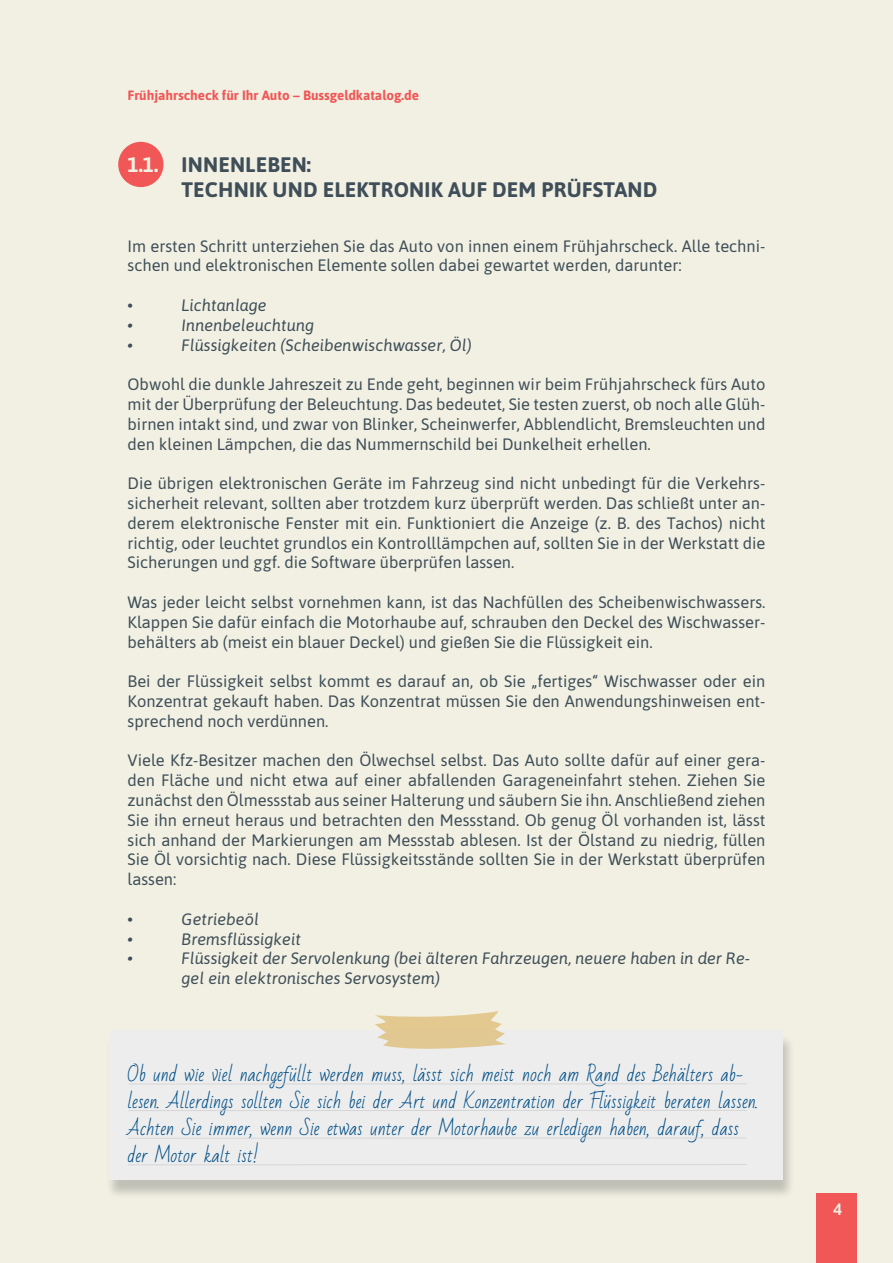
<style>
.page{position:relative;width:893px;height:1263px;background:#f1f0e3}
.page>*{position:absolute;margin:0;border:0;box-sizing:border-box;transform-origin:0 0}
.t1{font:700 21px/25.2px "Asap";letter-spacing:.01em;color:#3f4e58}
.t2{font:18px/27px "Bad Script";color:#004f87}
.t3{font:16.5px/19.8px "Asap";color:#3f4e58;text-align:justify}
.t4{font:italic 16.5px/19.8px "Asap";color:#3f4e58}
.t5{font:600 16.5px "Asap";color:#f1f0e3}
.t6{font:700 13.5px "Asap";color:#f05756}
.s1{color:#f1f0e3}
</style>
<div class="page">
<div style="left:816px;top:1193px;width:41px;height:70px;background:#f05756"></div>
<div style="left:118px;top:142px;width:45px;height:45px;background:#f05756;border-radius:50%"></div>
<div style="left:105px;top:1034px;width:690px;height:166px;background:#000;opacity:.2"></div>
<div style="left:110px;top:1030px;width:673px;height:149px;background:#ededed"></div>
<svg style="left:375px;top:1011px;width:131px;height:38px"></svg>
<hr style="left:129px;top:1083px;width:618px;height:1px;background:#cccccf">
<hr style="left:128px;top:1110px;width:619px;height:1px;background:#cccccf">
<hr style="left:128px;top:1137px;width:618px;height:2px;background:#cccccf">
<hr style="left:128px;top:1164px;width:618px;height:1px;background:#cccccf">
<p class="t6" style="left:128px;top:86px;width:293px">Frühjahrscheck für Ihr Auto – Bussgeldkatalog.de</p>
<p class="t1" style="left:182px;top:151px;width:477px;text-indent:-54px"><span class="s1">1.1.</span> INNENLEBEN:<br>TECHNIK UND ELEKTRONIK AUF DEM PRÜFSTAND</p>
<p class="t3" style="left:128px;top:235px;width:639px">Im ersten Schritt unterziehen Sie das Auto von innen einem Frühjahrscheck. Alle techni&shy;schen und elektronischen Elemente sollen dabei gewartet werden, darunter:</p>
<p class="t3" style="left:128px;top:294px;width:7px">•</p>
<p class="t4" style="left:182px;top:295px;width:87px">Lichtanlage</p>
<p class="t4" style="left:128px;top:314px;width:7px">•</p>
<p class="t4" style="left:182px;top:314px;width:134px">Innenbeleuchtung</p>
<p class="t4" style="left:128px;top:334px;width:7px">•</p>
<p class="t4" style="left:182px;top:334px;width:292px">Flüssigkeiten (Scheibenwischwasser, Öl)</p>
<p class="t3" style="left:128px;top:374px;width:639px">Obwohl die dunkle Jahreszeit zu Ende geht, beginnen wir beim Frühjahrscheck fürs Auto mit der Überprüfung der Beleuchtung. Das bedeutet, Sie testen zuerst, ob noch alle Glüh&shy;birnen intakt sind, und zwar von Blinker, Scheinwerfer, Abblendlicht, Bremsleuchten und den kleinen Lämpchen, die das Nummernschild bei Dunkelheit erhellen.</p>
<p class="t3" style="left:128px;top:473px;width:639px">Die übrigen elektronischen Geräte im Fahrzeug sind nicht unbedingt für die Verkehrs&shy;sicherheit relevant, sollten aber trotzdem kurz überprüft werden. Das schließt unter an&shy;derem elektronische Fenster mit ein. Funktioniert die Anzeige (z. B. des Tachos) nicht richtig, oder leuchtet grundlos ein Kontrolllämpchen auf, sollten Sie in der Werkstatt die Sicherungen und ggf. die Software überprüfen lassen.</p>
<p class="t3" style="left:128px;top:591px;width:639px">Was jeder leicht selbst vornehmen kann, ist das Nachfüllen des Scheibenwischwassers.<br>Klappen Sie dafür einfach die Motorhaube auf, schrauben den Deckel des Wischwasser&shy;behälters ab (meist ein blauer Deckel) und gießen Sie die Flüssigkeit ein.</p>
<p class="t3" style="left:128px;top:671px;width:639px">Bei der Flüssigkeit selbst kommt es darauf an, ob Sie „fertiges“ Wischwasser oder ein Konzentrat gekauft haben. Das Konzentrat müssen Sie den Anwendungshinweisen ent&shy;sprechend noch verdünnen.</p>
<p class="t3" style="left:128px;top:750px;width:639px">Viele Kfz-Besitzer machen den Ölwechsel selbst. Das Auto sollte dafür auf einer gera&shy;den Fläche und nicht etwa auf einer abfallenden Garageneinfahrt stehen. Ziehen Sie zunächst den Ölmessstab aus seiner Halterung und säubern Sie ihn. Anschließend ziehen Sie ihn erneut heraus und betrachten den Messstand. Ob genug Öl vorhanden ist, lässt sich anhand der Markierungen am Messstab ablesen. Ist der Ölstand zu niedrig, füllen Sie Öl vorsichtig nach. Diese Flüssigkeitsstände sollten Sie in der Werkstatt überprüfen lassen:</p>
<p class="t3" style="left:128px;top:908px;width:7px">•</p>
<p class="t4" style="left:182px;top:908px;width:79px">Getriebeöl</p>
<p class="t4" style="left:128px;top:928px;width:7px">•</p>
<p class="t4" style="left:182px;top:928px;width:121px">Bremsflüssigkeit</p>
<p class="t4" style="left:128px;top:948px;width:7px">•</p>
<p class="t4" style="left:182px;top:948px;width:570px">Flüssigkeit der Servolenkung (bei älteren Fahrzeugen, neuere haben in der Re&shy;gel ein elektronisches Servosystem)</p>
<p class="t2" style="left:128px;top:1061px;width:632px">Ob und wie viel nachgefüllt werden muss, lässt sich meist noch am Rand des Behälters ab&shy;lesen. Allerdings sollten Sie sich bei der Art und Konzentration der Flüssigkeit beraten lassen.<br>Achten Sie immer, wenn Sie etwas unter der Motorhaube zu erledigen haben, darauf, dass der Motor kalt ist!</p>
<p class="t5" style="left:833px;top:1197px;width:10px">4</p>
</div>
